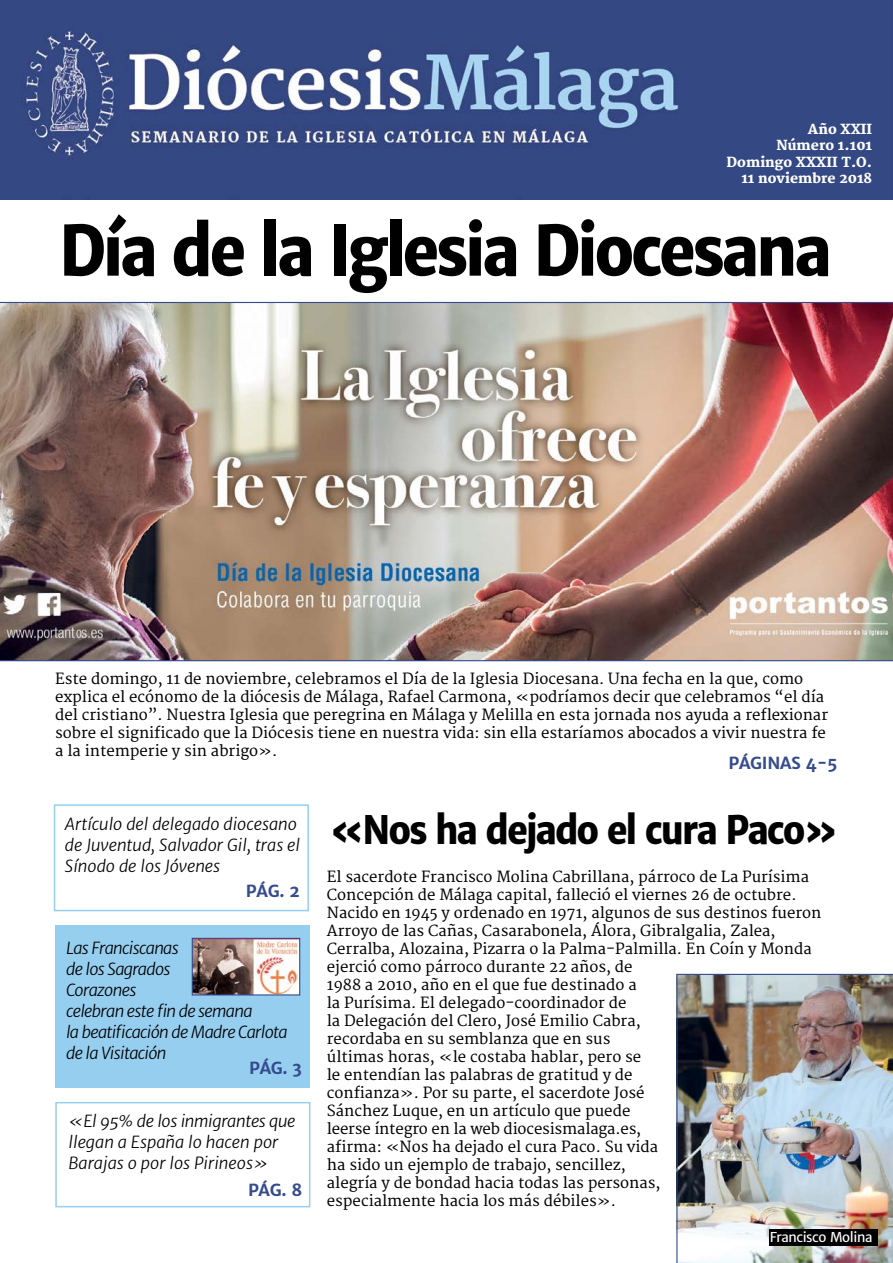
<style>
.page{position:relative;width:893px;height:1263px;background:#fff}
.page>*{position:absolute;margin:0;border:0;box-sizing:border-box;transform-origin:0 0}
.t1{font:800 69px "Merriweather Sans";letter-spacing:-.06em;color:#000;scale:.9 1}
.t2{font:800 39px "Merriweather Sans";letter-spacing:-.06em;color:#000;scale:.9 1}
.t3{font:italic 16.5px/21px "Merriweather Sans";color:#000}
.t4{font:italic 16.5px/21px "Merriweather Sans";letter-spacing:-.04em;color:#000}
.t5{font:700 16.5px "Merriweather Sans";letter-spacing:-.02em;color:#354b8e}
.t6{font:15px/18px "Merriweather";color:#000}
.t7{font:800 13.5px/16.5px "Merriweather";color:#fff;text-align:right}
.t8{font:13.5px "Merriweather Sans";letter-spacing:-.03em;color:#fff}
</style>
<div class="page">
<img style="left:0;top:302px;width:893px;height:359px">
<img style="left:0;top:0;width:893px;height:200px">
<div style="left:55px;top:925px;width:255px;height:162px;background:#96cef0"></div>
<div style="left:55px;top:1102px;width:255px;height:105px;border:2px solid #96cef0"></div>
<div style="left:54px;top:804px;width:255px;height:107px;border:2px solid #96cef0"></div>
<img style="left:676px;top:974px;width:217px;height:289px">
<div style="left:770px;top:1229px;width:108px;height:16px;background:#000"></div>
<img style="left:768px;top:1214px;width:106px;height:39px">
<img style="left:194px;top:940px;width:104px;height:53px">
<div style="left:192px;top:938px;width:108px;height:57px;border:1px solid #354b8e"></div>
<p class="t7" style="left:727px;top:121px;width:147px">Año XXII<br>Número 1.101<br>Domingo XXXII T.O.<br>11 noviembre 2018</p>
<h1 class="t1" style="left:59px;top:208px;width:861px">Día de la Iglesia Diocesana</h1>
<p class="t6" style="left:55px;top:670px;width:774px">Este domingo, 11 de noviembre, celebramos el Día de la Iglesia Diocesana. Una fecha en la que, como explica el ecónomo de la diócesis de Málaga, Rafael Carmona, «podríamos decir que celebramos “el día del cristiano”. Nuestra Iglesia que peregrina en Málaga y Melilla en esta jornada nos ayuda a reflexionar sobre el significado que la Diócesis tiene en nuestra vida: sin ella estaríamos abocados a vivir nuestra fe a la intemperie y sin abrigo».</p>
<p class="t5" style="left:728px;top:753px;width:111px">PÁGINAS 4-5</p>
<p class="t3" style="left:65px;top:814px;width:237px">Artículo del delegado diocesano de Juventud, Salvador Gil, tras el<br>Sínodo de los Jóvenes</p>
<p class="t5" style="left:246px;top:881px;width:56px">PÁG. 2</p>
<p class="t4" style="left:66px;top:938px;width:223px">Las Franciscanas<br>de los Sagrados<br>Corazones<br>celebran este fin de semana<br>la beatificación de Madre Carlota de la Visitación</p>
<p class="t5" style="left:249px;top:1058px;width:54px">PÁG. 3</p>
<p class="t3" style="left:69px;top:1110px;width:228px">«El 95% de los inmigrantes que llegan a España lo hacen por<br>Barajas o por los Pirineos»</p>
<p class="t5" style="left:248px;top:1180px;width:56px">PÁG. 8</p>
<h2 class="t2" style="left:330px;top:806px;width:566px">«Nos ha dejado el cura Paco»</h2>
<p class="t6" style="left:327px;top:868px;width:496px">El sacerdote Francisco Molina Cabrillana, párroco de La Purísima Concepción de Málaga capital, falleció el viernes 26 de octubre.<br>Nacido en 1945 y ordenado en 1971, algunos de sus destinos fueron Arroyo de las Cañas, Casarabonela, Álora, Gibralgalia, Zalea, Cerralba, Alozaina, Pizarra o la Palma-Palmilla. En Coín y Monda ejerció como párroco durante 22 años, de<br>1988 a 2010, año en el que fue destinado a<br>la Purísima. El delegado-coordinador de<br>la Delegación del Clero, José Emilio Cabra,<br>recordaba en su semblanza que en sus<br>últimas horas, «le costaba hablar, pero se<br>le entendían las palabras de gratitud y de<br>confianza». Por su parte, el sacerdote José<br>Sánchez Luque, en un artículo que puede<br>leerse íntegro en la web diocesismalaga.es,<br>afirma: «Nos ha dejado el cura Paco. Su vida<br>ha sido un ejemplo de trabajo, sencillez,<br>alegría y de bondad hacia todas las personas,<br>especialmente hacia los más débiles».</p>
<p class="t8" style="left:770px;top:1229px;width:104px">Francisco Molina</p>
</div>
